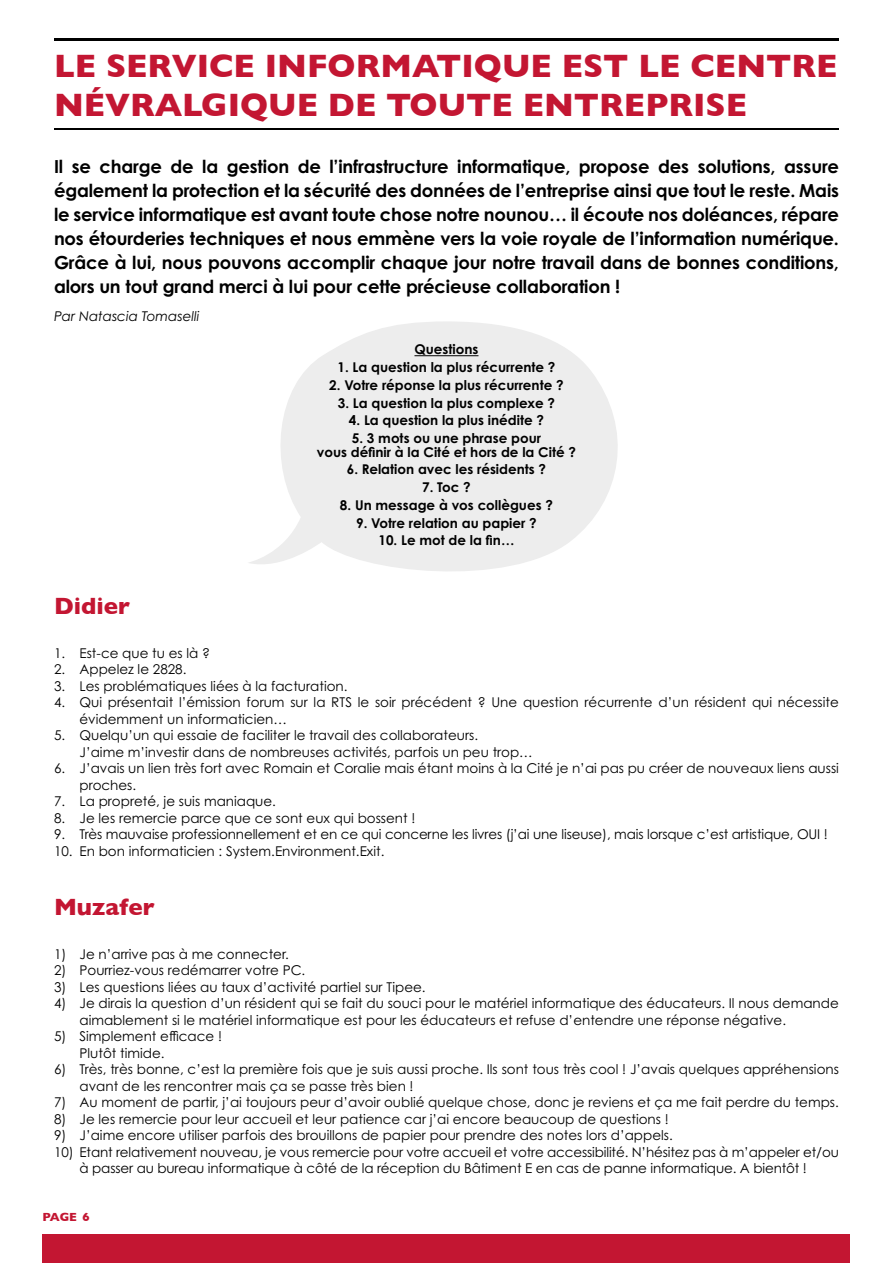
<style>
.page{position:relative;width:893px;height:1263px;background:#fff}
.page>*{position:absolute;margin:0;border:0;box-sizing:border-box;transform-origin:0 0}
.t1{font:700 33px/39.6px "Gill Sans";color:#c31632}
.t2{font:700 24px "Gill Sans";color:#c31632}
.t3{font:700 18px/24px "Century Gothic Pro";letter-spacing:-.01em;color:#000;text-align:justify}
.t4{font:13.5px/16.5px "Century Gothic Pro";color:#000}
.t5{font:700 13.5px/13.5px "Century Gothic Pro";color:#000;text-align:center}
.t6{font:italic 13.5px "Century Gothic Pro";color:#000}
.t7{font:700 12px "Gill Sans";color:#c31632}
</style>
<div class="page">
<div style="left:43px;top:1234px;width:807px;height:29px;background:#c31632"></div>
<svg style="left:249px;top:321px;width:369px;height:250px;fill:#ededed"></svg>
<hr style="left:414px;top:355px;width:64px;height:1px;background:#000">
<hr style="left:54px;top:38px;width:785px;height:3px;background:#000">
<hr style="left:54px;top:129px;width:785px;height:1px;background:#000">
<h1 class="t1" style="left:54px;top:45px;width:785px">LE SERVICE INFORMATIQUE EST LE CENTRE<br>NÉVRALGIQUE DE TOUTE ENTREPRISE</h1>
<p class="t3" style="left:54px;top:154px;width:786px">Il se charge de la gestion de l’infrastructure informatique, propose des solutions, assure également la protection et la sécurité des données de l’entreprise ainsi que tout le reste. Mais le service informatique est avant toute chose notre nounou… il écoute nos doléances, répare nos étourderies techniques et nous emmène vers la voie royale de l’information numérique.<br>Grâce à lui, nous pouvons accomplir chaque jour notre travail dans de bonnes conditions, alors un tout grand merci à lui pour cette précieuse collaboration !</p>
<p class="t6" style="left:54px;top:308px;width:147px">Par Natascia Tomaselli</p>
<p class="t5" style="left:414px;top:342px;width:65px">Questions</p>
<p class="t5" style="left:337px;top:360px;width:219px">1. La question la plus récurrente ?</p>
<p class="t5" style="left:329px;top:378px;width:236px">2. Votre réponse la plus récurrente ?</p>
<p class="t5" style="left:338px;top:396px;width:219px">3. La question la plus complexe ?</p>
<p class="t5" style="left:349px;top:413px;width:197px">4. La question la plus inédite ?</p>
<p class="t5" style="left:317px;top:431px;width:261px">5. 3 mots ou une phrase pour<br>vous définir à la Cité et hors de la Cité ?</p>
<p class="t5" style="left:347px;top:462px;width:201px">6. Relation avec les résidents ?</p>
<p class="t5" style="left:422px;top:480px;width:50px">7. Toc ?</p>
<p class="t5" style="left:340px;top:498px;width:215px">8. Un message à vos collègues ?</p>
<p class="t5" style="left:356px;top:516px;width:182px">9. Votre relation au papier ?</p>
<p class="t5" style="left:378px;top:533px;width:138px">10. Le mot de la fin…</p>
<h2 class="t2" style="left:54px;top:587px;width:77px">Didier</h2>
<p class="t4" style="left:54px;top:645px;width:158px">1. Est-ce que tu es là ?</p>
<p class="t4" style="left:54px;top:661px;width:134px">2. Appelez le 2828.</p>
<p class="t4" style="left:54px;top:678px;width:295px">3. Les problématiques liées à la facturation.</p>
<p class="t4" style="left:80px;top:694px;width:761px;text-indent:-26px">4. Qui présentait l’émission forum sur la RTS le soir précédent ? Une question récurrente d’un résident qui nécessite évidemment un informaticien…</p>
<p class="t4" style="left:80px;top:727px;width:455px;text-indent:-26px">5. Quelqu’un qui essaie de faciliter le travail des collaborateurs.<br>J’aime m’investir dans de nombreuses activités, parfois un peu trop…</p>
<p class="t4" style="left:80px;top:760px;width:761px;text-indent:-26px">6. J’avais un lien très fort avec Romain et Coralie mais étant moins à la Cité je n’ai pas pu créer de nouveaux liens aussi proches.</p>
<p class="t4" style="left:54px;top:793px;width:223px">7. La propreté, je suis maniaque.</p>
<p class="t4" style="left:54px;top:809px;width:363px">8. Je les remercie parce que ce sont eux qui bossent !</p>
<p class="t4" style="left:54px;top:826px;width:775px">9. Très mauvaise professionnellement et en ce qui concerne les livres (j’ai une liseuse), mais lorsque c’est artistique, OUI !</p>
<p class="t4" style="left:54px;top:842px;width:332px">10. En bon informaticien : System.Environment.Exit.</p>
<h2 class="t2" style="left:54px;top:888px;width:102px">Muzafer</h2>
<p class="t4" style="left:54px;top:946px;width:236px">1) Je n’arrive pas à me connecter.</p>
<p class="t4" style="left:54px;top:962px;width:253px">2) Pourriez-vous redémarrer votre PC.</p>
<p class="t4" style="left:54px;top:979px;width:373px">3) Les questions liées au taux d’activité partiel sur Tipee.</p>
<p class="t4" style="left:80px;top:995px;width:761px;text-indent:-26px">4) Je dirais la question d’un résident qui se fait du souci pour le matériel informatique des éducateurs. Il nous demande aimablement si le matériel informatique est pour les éducateurs et refuse d’entendre une réponse négative.</p>
<p class="t4" style="left:80px;top:1028px;width:144px;text-indent:-26px">5) Simplement efficace !<br>Plutôt timide.</p>
<p class="t4" style="left:80px;top:1061px;width:761px;text-indent:-26px">6) Très, très bonne, c’est la première fois que je suis aussi proche. Ils sont tous très cool ! J’avais quelques appréhensions avant de les rencontrer mais ça se passe très bien !</p>
<p class="t4" style="left:54px;top:1094px;width:786px">7) Au moment de partir, j’ai toujours peur d’avoir oublié quelque chose, donc je reviens et ça me fait perdre du temps.</p>
<p class="t4" style="left:54px;top:1111px;width:616px">8) Je les remercie pour leur accueil et leur patience car j’ai encore beaucoup de questions !</p>
<p class="t4" style="left:54px;top:1127px;width:620px">9) J’aime encore utiliser parfois des brouillons de papier pour prendre des notes lors d’appels.</p>
<p class="t4" style="left:54px;top:1144px;width:786px;text-align:center">10) Etant relativement nouveau, je vous remercie pour votre accueil et votre accessibilité. N’hésitez pas à m’appeler et/ou à passer au bureau informatique à côté de la réception du Bâtiment E en cas de panne informatique. A bientôt !</p>
<p class="t7" style="left:43px;top:1208px;width:49px">PAGE 6</p>
</div>
